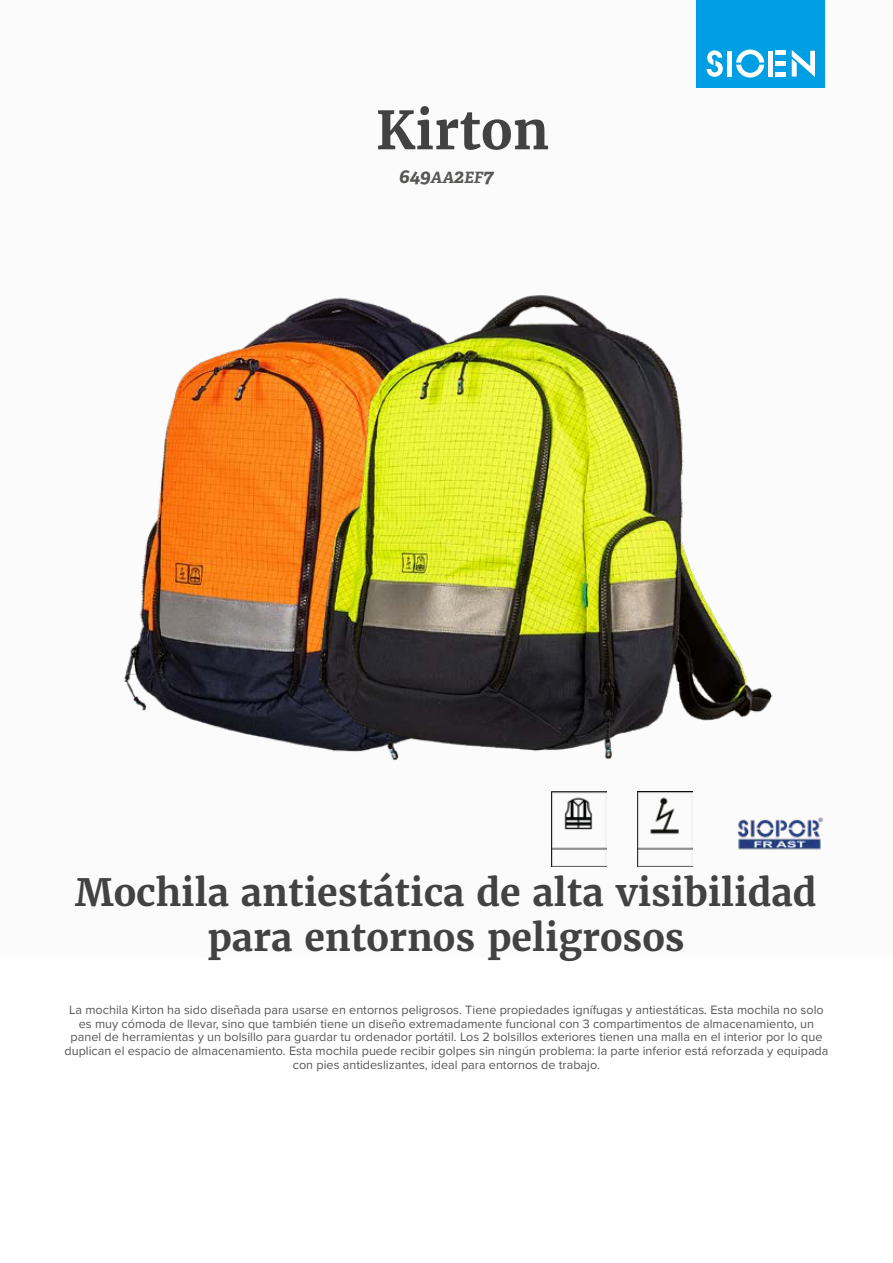
<style>
.page{position:relative;width:893px;height:1263px;background:#fff}
.page>*{position:absolute;margin:0;border:0;box-sizing:border-box;transform-origin:0 0}
.t1{font:700 52.5px "Merriweather";color:#424242}
.t2{font:700 37.5px/45px "Merriweather";color:#424242;text-align:center}
.t3{font:italic 700 19.5px "Adelle";color:#575756}
.t4{font:12.6px/13.6px "Proxima Nova";color:#575756;text-align:center}
.s1{font-size:15.6px}
</style>
<div class="page">
<div style="left:0;top:0;width:893px;height:957px;background:#fbfbfb"></div>
<div style="left:697px;top:0;width:128px;height:88px;background:#009fe3"></div>
<svg style="left:707px;top:50px;width:16px;height:27px"></svg>
<svg style="left:736px;top:50px;width:28px;height:28px"></svg>
<div style="left:727px;top:51px;width:5px;height:26px;background:#fff"></div>
<div style="left:768px;top:51px;width:5px;height:26px;background:#fff"></div>
<div style="left:775px;top:72px;width:11px;height:5px;background:#fff"></div>
<div style="left:775px;top:61px;width:11px;height:5px;background:#fff"></div>
<hr style="left:775px;top:51px;width:11px;height:4px;background:#fff">
<svg style="left:792px;top:50px;width:23px;height:27px"></svg>
<img style="left:783px;top:817px;width:40px;height:33px">
<img style="left:124px;top:311px;width:174px;height:434px">
<img style="left:298px;top:295px;width:485px;height:572px">
<h1 class="t1" style="left:376px;top:97px;width:175px">Kirton</h1>
<h3 class="t3" style="left:399px;top:164px;width:96px">649<span class="s1">AA</span>2<span class="s1">EF</span>7</h3>
<h2 class="t2" style="left:75px;top:869px;width:743px">Mochila antiestática de alta visibilidad para entornos peligrosos</h2>
<p class="t4" style="left:64px;top:1002px;width:765px">La mochila Kirton ha sido diseñada para usarse en entornos peligrosos. Tiene propiedades ignífugas y antiestáticas. Esta mochila no solo es muy cómoda de llevar, sino que también tiene un diseño extremadamente funcional con 3 compartimentos de almacenamiento, un panel de herramientas y un bolsillo para guardar tu ordenador portátil. Los 2 bolsillos exteriores tienen una malla en el interior por lo que duplican el espacio de almacenamiento. Esta mochila puede recibir golpes sin ningún problema: la parte inferior está reforzada y equipada con pies antideslizantes, ideal para entornos de trabajo.</p>
</div>
